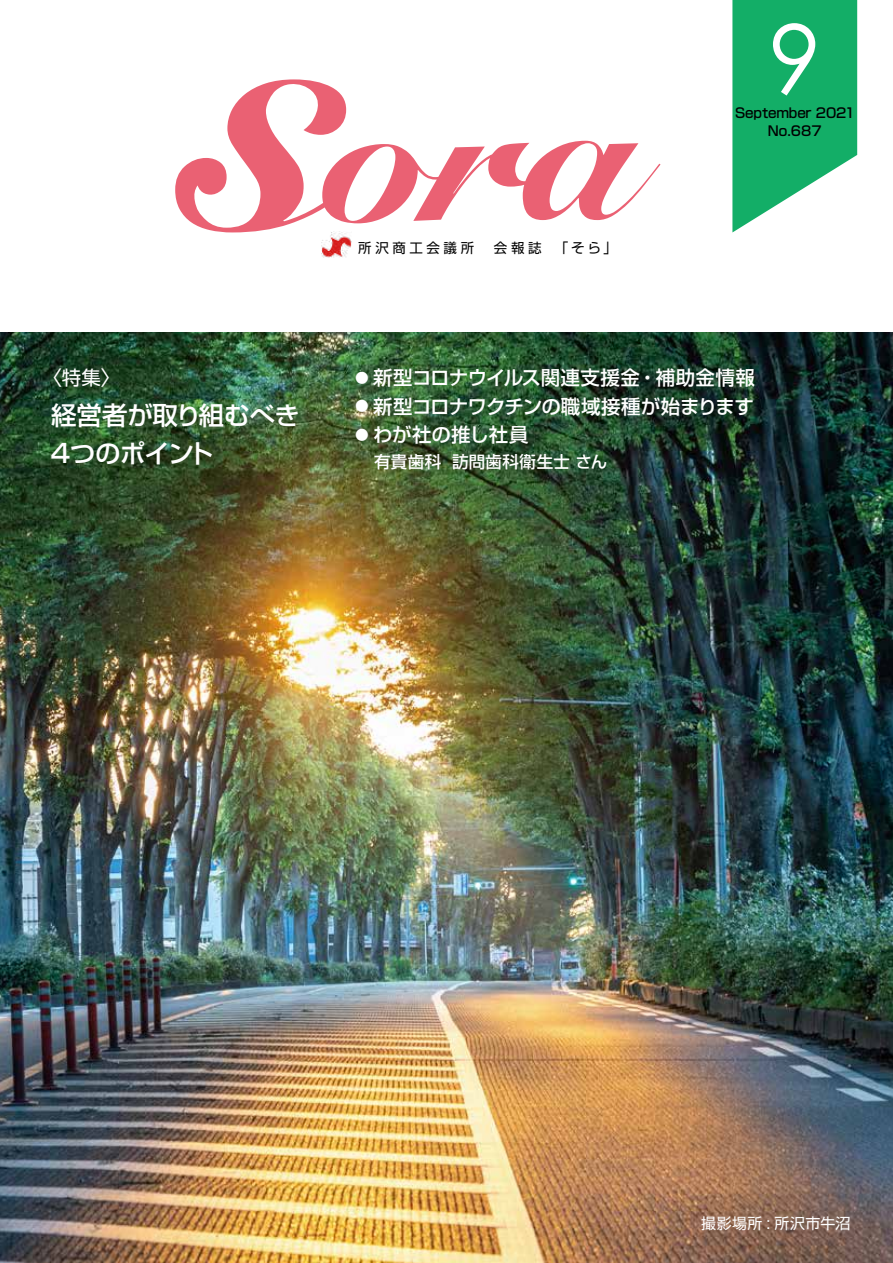
<style>
.page{position:relative;width:893px;height:1263px;background:#fff}
.page>*{position:absolute;margin:0;border:0;box-sizing:border-box;transform-origin:0 0}
.t1{font:96px "Century Gothic Pro";color:#fff}
.t2{font:500 25.5px/37.2px "Shin Go Pro";letter-spacing:-.02em;color:#fff}
.t3{font:500 19.5px "Shin Go Pro";letter-spacing:.01em;color:#fff}
.t4{font:500 19.5px "Shin Go Pro";letter-spacing:-.03em;color:#fff}
.t5{font:500 19.5px "Shin Go Pro";letter-spacing:-.01em;color:#fff}
.t6{font:19.5px "Shin Go Pro";color:#fff}
.t7{font:500 16.5px "Shin Go Pro";letter-spacing:.02em;color:#fff}
.t8{font:15px "Shin Go Pro";letter-spacing:.02em;color:#fff}
.t9{font:500 13.5px/18px "Shin Go Pro";letter-spacing:-.01em;color:#000;text-align:center}
.t10{font:13.5px "Shin Go Pro";letter-spacing:.265em;color:#000}
.s1{font-size:13.65px}
</style>
<div class="page">
<img style="left:0;top:332px;width:893px;height:931px">
<svg style="left:732px;top:0;width:125px;height:232px"></svg>
<img style="left:321px;top:232px;width:31px;height:26px">
<svg style="left:175px;top:79px;width:485px;height:153px"></svg>
<h1 class="t1" style="left:768px;top:1px;width:55px">9</h1>
<p class="t10" style="left:358px;top:237px;width:260px">所沢商工会議所　会報誌　「そら」</p>
<p class="t9" style="left:735px;top:102px;width:121px">September 2021<br>No.687</p>
<p class="t6" style="left:42px;top:362px;width:79px">〈特集〉</p>
<p class="t3" style="left:355px;top:362px;width:401px"><span class="s1">●</span> 新型コロナウイルス関連支援金・補助金情報</p>
<p class="t4" style="left:355px;top:390px;width:400px"><span class="s1">●</span> 新型コロナワクチンの職域接種が始まります</p>
<p class="t5" style="left:355px;top:419px;width:175px"><span class="s1">●</span> わが社の推し社員</p>
<p class="t7" style="left:374px;top:448px;width:235px">有貴歯科 訪問歯科衛生士 さん</p>
<h2 class="t2" style="left:48px;top:394px;width:254px">経営者が取り組むべき<br>４つのポイント</h2>
<p class="t8" style="left:701px;top:1211px;width:151px">撮影場所 : 所沢市牛沼</p>
</div>
